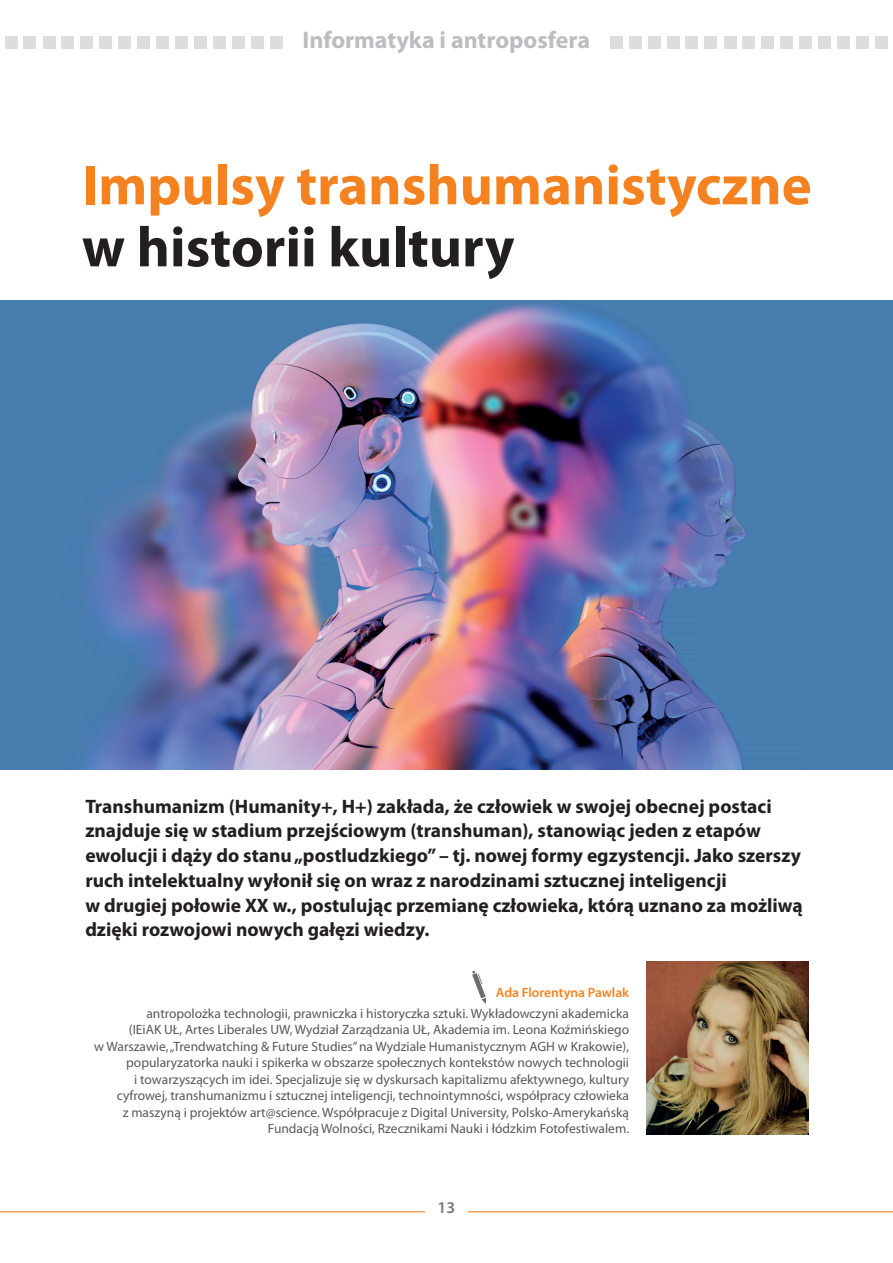
<style>
.page{position:relative;width:893px;height:1263px;background:#fff}
.page>*{position:absolute;margin:0;border:0;box-sizing:border-box;transform-origin:0 0}
.t1{font:700 57px "Myriad Pro";color:#f58220}
.t2{font:700 57px "Myriad Pro";color:#231f20}
.t3{font:700 24px "Myriad Pro";color:#bcbdc0}
.t4{font:700 19.5px/24.8px "Myriad Pro";color:#231f20}
.t5{font:600 16.5px "Myriad Pro";color:#76787b}
.t6{font:13.5px/16.5px "Myriad Pro";color:#57585a;text-align:right}
.t7{font:600 13.5px "Myriad Pro";color:#f58220}
</style>
<div class="page">
<hr style="left:0;top:1211px;width:893px;height:1px;background:#f58220">
<div style="left:425px;top:1195px;width:43px;height:23px;background:#fff"></div>
<div style="left:875px;top:36px;width:12px;height:13px;background:#dcdddf"></div>
<div style="left:856px;top:36px;width:13px;height:13px;background:#dcdddf"></div>
<div style="left:818px;top:36px;width:13px;height:13px;background:#dcdddf"></div>
<div style="left:799px;top:36px;width:13px;height:13px;background:#dcdddf"></div>
<div style="left:780px;top:36px;width:13px;height:13px;background:#dcdddf"></div>
<div style="left:648px;top:36px;width:13px;height:13px;background:#dcdddf"></div>
<div style="left:610px;top:36px;width:13px;height:13px;background:#dcdddf"></div>
<div style="left:629px;top:36px;width:13px;height:13px;background:#dcdddf"></div>
<div style="left:724px;top:36px;width:12px;height:13px;background:#dcdddf"></div>
<div style="left:704px;top:36px;width:13px;height:13px;background:#dcdddf"></div>
<div style="left:667px;top:36px;width:13px;height:13px;background:#dcdddf"></div>
<div style="left:742px;top:36px;width:13px;height:13px;background:#dcdddf"></div>
<div style="left:685px;top:36px;width:13px;height:13px;background:#dcdddf"></div>
<div style="left:761px;top:36px;width:13px;height:13px;background:#dcdddf"></div>
<div style="left:837px;top:36px;width:13px;height:13px;background:#dcdddf"></div>
<div style="left:270px;top:36px;width:12px;height:13px;background:#dcdddf"></div>
<div style="left:213px;top:36px;width:13px;height:13px;background:#dcdddf"></div>
<div style="left:232px;top:36px;width:13px;height:13px;background:#dcdddf"></div>
<div style="left:99px;top:36px;width:13px;height:13px;background:#dcdddf"></div>
<div style="left:61px;top:36px;width:13px;height:13px;background:#dcdddf"></div>
<div style="left:23px;top:36px;width:13px;height:13px;background:#dcdddf"></div>
<div style="left:5px;top:36px;width:12px;height:13px;background:#dcdddf"></div>
<div style="left:43px;top:36px;width:12px;height:13px;background:#dcdddf"></div>
<div style="left:80px;top:36px;width:13px;height:13px;background:#dcdddf"></div>
<div style="left:175px;top:36px;width:13px;height:12px;background:#dcdddf"></div>
<div style="left:156px;top:36px;width:13px;height:13px;background:#dcdddf"></div>
<div style="left:118px;top:36px;width:13px;height:13px;background:#dcdddf"></div>
<div style="left:137px;top:36px;width:13px;height:13px;background:#dcdddf"></div>
<div style="left:251px;top:36px;width:13px;height:13px;background:#dcdddf"></div>
<div style="left:194px;top:36px;width:13px;height:13px;background:#dcdddf"></div>
<img style="left:0;top:301px;width:893px;height:469px">
<svg style="left:472px;top:971px;width:14px;height:33px"></svg>
<img style="left:646px;top:962px;width:162px;height:172px">
<h2 class="t3" style="left:302px;top:25px;width:289px">Informatyka i antroposfera</h2>
<h1 class="t1" style="left:82px;top:148px;width:731px">Impulsy transhumanistyczne</h1>
<h1 class="t2" style="left:82px;top:210px;width:434px">w historii kultury</h1>
<p class="t4" style="left:85px;top:793px;width:719px">Transhumanizm (Humanity+, H+) zakłada, że człowiek w swojej obecnej postaci znajduje się w stadium przejściowym (transhuman), stanowiąc jeden z etapów ewolucji i dąży do stanu „postludzkiego” – tj. nowej formy egzystencji. Jako szerszy ruch intelektualny wyłonił się on wraz z narodzinami sztucznej inteligencji<br>w drugiej połowie XX w., postulując przemianę człowieka, którą uznano za możliwą dzięki rozwojowi nowych gałęzi wiedzy.</p>
<p class="t7" style="left:496px;top:984px;width:135px">Ada Florentyna Pawlak</p>
<p class="t6" style="left:94px;top:1005px;width:536px">antropolożka technologii, prawniczka i historyczka sztuki. Wykładowczyni akademicka<br>(IEiAK UŁ, Artes Liberales UW, Wydział Zarządzania UŁ, Akademia im. Leona Koźmińskiego<br>w Warszawie, „Trendwatching &amp; Future Studies” na Wydziale Humanistycznym AGH w Krakowie), popularyzatorka nauki i spikerka w obszarze społecznych kontekstów nowych technologii<br>i towarzyszących im idei. Specjalizuje się w dyskursach kapitalizmu afektywnego, kultury cyfrowej, transhumanizmu i sztucznej inteligencji, technointymności, współpracy człowieka<br>z maszyną i projektów art@science. Współpracuje z Digital University, Polsko-Amerykańską Fundacją Wolności, Rzecznikami Nauki i łódzkim Fotofestiwalem.</p>
<p class="t5" style="left:438px;top:1197px;width:19px">13</p>
</div>
